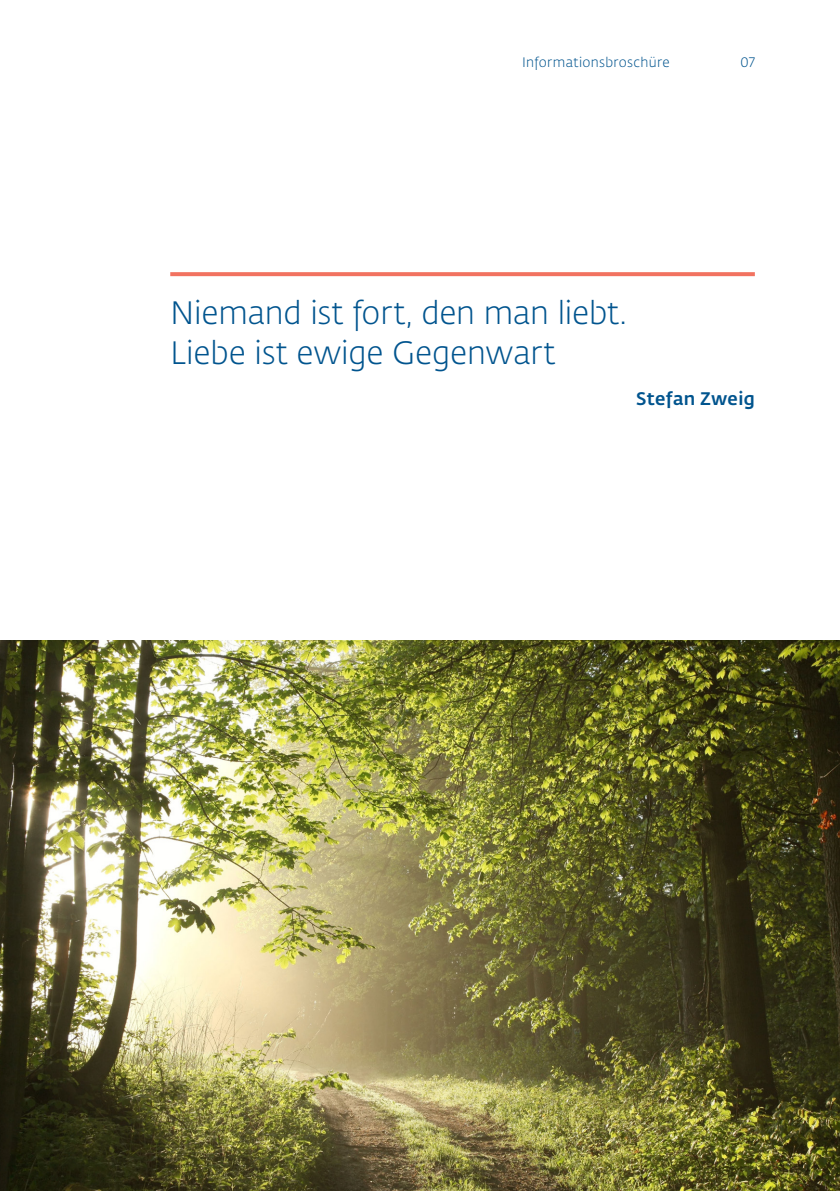
<style>
.page{position:relative;width:840px;height:1191px;background:#fff}
.page>*{position:absolute;margin:0;border:0;box-sizing:border-box;transform-origin:0 0}
.t1{font:300 32px/40px "Fedra Sans Std";letter-spacing:-.005em;color:#00548e}
.t2{font:500 18px "Fedra Sans Std";letter-spacing:.02em;color:#00548e}
.t3{font:300 13.6px "Fedra Sans Std";letter-spacing:.025em;color:#00548e}
</style>
<div class="page">
<svg style="left:170px;top:272px;width:584px;height:4px;background:#f27766"></svg>
<img style="left:0;top:641px;width:839px;height:550px">
<p class="t3" style="left:521px;top:54px;width:149px">Informationsbroschüre</p>
<p class="t3" style="left:740px;top:54px;width:16px">07</p>
<p class="t1" style="left:170px;top:294px;width:457px">Niemand ist fort, den man liebt.<br>Liebe ist ewige Gegenwart</p>
<p class="t2" style="left:636px;top:388px;width:120px">Stefan Zweig</p>
</div>
